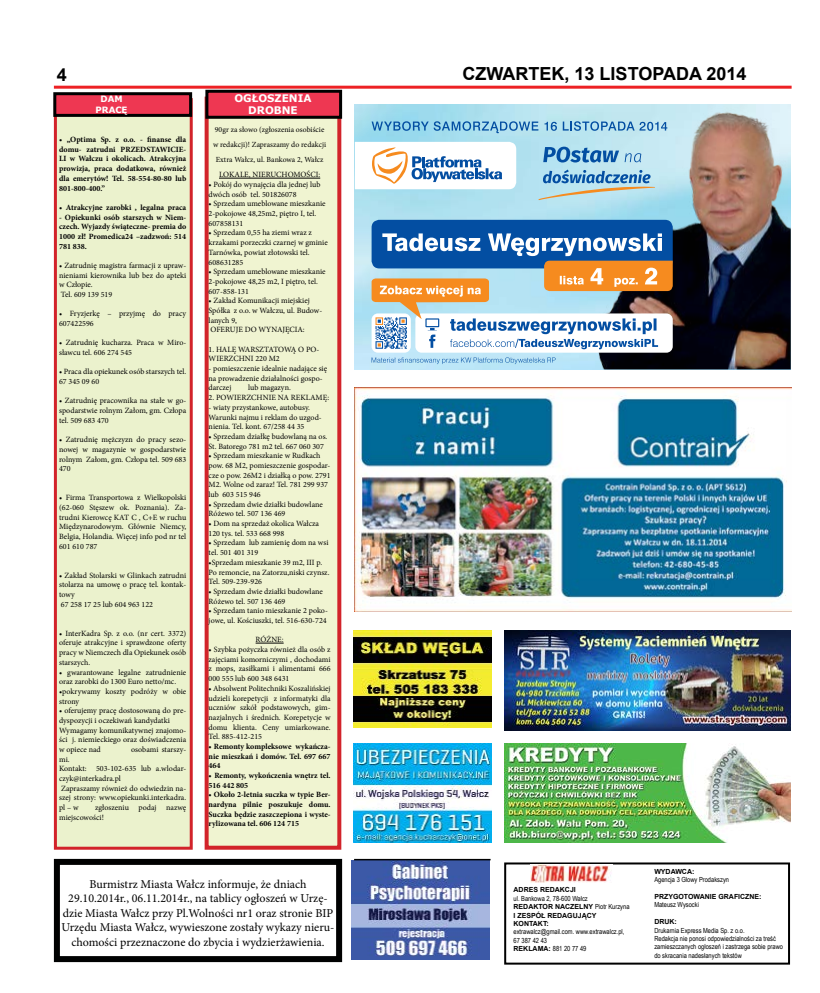
<style>
.page{position:relative;width:820px;height:993px;background:#fff}
.page>*{position:absolute;margin:0;border:0;box-sizing:border-box;transform-origin:0 0}
.t1{font:700 18px "Arial";color:#000}
.t2{font:12px/14.4px "Minion Pro";color:#000;text-align:center}
.t3{font:700 10.4px/12.5px "Verdana";color:#fff;text-align:center}
.t4{font:700 8.6px/10.4px "Verdana";color:#fff;text-align:center}
.t5{font:8px/9.7px "Minion Pro";color:#000}
.t6{font:700 8px/9.7px "Minion Pro";color:#000;text-align:justify}
.t7{font:7.8px/15px "Minion Pro";color:#000;text-align:center}
.t8{font:7px/8.4px "Arial Narrow";color:#000}
.t9{font:700 7px/8.4px "Arial";color:#000}
.s1{font-family:"Arial Narrow";font-weight:400}
.s2{font-family:"Arial";font-weight:700}
</style>
<div class="page">
<hr style="left:54px;top:86px;width:737px;height:3px;background:#ed2124">
<div style="left:54px;top:98px;width:139px;height:751px;background:#ebf2cd;border:3px solid #d2232a"></div>
<div style="left:204px;top:97px;width:137px;height:752px;background:#f0f4d1;border:4px solid #d2232a"></div>
<div style="left:205px;top:90px;width:137px;height:29px;background:#ee3752;border:3px solid #000"></div>
<div style="left:53px;top:92px;width:139px;height:25px;background:#ee3752;border:3px solid #000"></div>
<hr style="left:219px;top:178px;width:101px;height:1px;background:#000">
<svg style="left:255px;top:642px;width:28px;height:1px"></svg>
<img style="left:353px;top:630px;width:138px;height:97px">
<img style="left:351px;top:860px;width:138px;height:98px">
<hr style="left:354px;top:858px;width:136px;height:2px;background:#000">
<img style="left:504px;top:743px;width:286px;height:99px">
<img style="left:504px;top:630px;width:286px;height:99px">
<img style="left:353px;top:743px;width:138px;height:99px">
<div style="left:504px;top:862px;width:285px;height:102px;background:#fff;border:2px solid #000"></div>
<img style="left:530px;top:864px;width:82px;height:18px">
<img style="left:355px;top:104px;width:229px;height:265px">
<img style="left:584px;top:104px;width:206px;height:265px">
<svg style="left:371px;top:121px;width:167px;height:12px;background:#75b3d7"></svg>
<svg style="left:544px;top:122px;width:12px;height:9px"></svg>
<svg style="left:562px;top:121px;width:105px;height:10px"></svg>
<svg style="left:354px;top:142px;width:162px;height:47px"></svg>
<svg style="left:537px;top:147px;width:118px;height:53px;background:#9ac4d9"></svg>
<div style="left:371px;top:220px;width:301px;height:48px;background:#034ea2;border-radius:8px"></div>
<svg style="left:371px;top:357px;width:184px;height:7px"></svg>
<div style="left:371px;top:313px;width:39px;height:39px;background:#fff;border-radius:6px"></div>
<div style="left:415px;top:313px;width:257px;height:39px;background:#fff;border-radius:6px"></div>
<svg style="left:371px;top:233px;width:301px;height:116px"></svg>
<img style="left:354px;top:387px;width:436px;height:224px">
<div style="left:54px;top:858px;width:288px;height:103px;border:6px solid #000101"></div>
<h1 class="t1" style="left:57px;top:63px;width:12px">4</h1>
<p class="t4" style="left:95px;top:94px;width:33px">DAM<br>PRACĘ</p>
<p class="t6" style="left:59px;top:134px;width:129px">• „Optima Sp. z o.o. - finanse dla domu- zatrudni PRZEDSTAWICIE-LI w Wałczu i okolicach. Atrakcyjna prowizja, praca dodatkowa, również dla emerytów! Tel. 58-554-80-80 lub 801-800-400.”</p>
<p class="t6" style="left:59px;top:202px;width:129px">• Atrakcyjne zarobki , legalna praca</p>
<p class="t6" style="left:59px;top:212px;width:129px">- Opiekunki osób starszych w Niem&shy;czech. Wyjazdy świąteczne- premia do 1000 zł! Promedica24 –zadzwoń: 514<br>781 838.</p>
<p class="t5" style="left:59px;top:260px;width:129px">• Zatrudnię magistra farmacji z upraw&shy;nieniami kierownika lub bez do apteki w Człopie.<br>Tel. 609 139 519</p>
<p class="t5" style="left:59px;top:309px;width:129px">• Fryzjerkę – przyjmę do pracy<br>607422596</p>
<p class="t5" style="left:59px;top:338px;width:129px">• Zatrudnię kucharza. Praca w Miro&shy;sławcu tel. 606 274 545</p>
<p class="t5" style="left:59px;top:367px;width:129px">• Praca dla opiekunek osób starszych tel.<br>67 345 09 60</p>
<p class="t5" style="left:59px;top:396px;width:129px;text-align:justify">• Zatrudnię pracownika na stałe w go&shy;spodarstwie rolnym Załom, gm. Człopa tel. 509 683 470</p>
<p class="t5" style="left:59px;top:434px;width:129px;text-align:justify">• Zatrudnię mężczyzn do pracy sezo&shy;nowej w magazynie w gospodarstwie rolnym Załom, gm. Człopa tel. 509 683<br>470</p>
<p class="t5" style="left:59px;top:492px;width:129px;text-align:justify">• Firma Transportowa z Wielkopolski (62-060 Stęszew ok. Poznania). Za&shy;trudni Kierowcę KAT C , C+E w ruchu Międzynarodowym. Głównie Niemcy, Belgia, Holandia. Więcej info pod nr tel 601 610 787</p>
<p class="t5" style="left:59px;top:570px;width:129px">• Zakład Stolarski w Glinkach zatrudni stolarza na umowę o pracę tel. kontak&shy;towy<br>67 258 17 25 lub 604 963 122</p>
<p class="t5" style="left:59px;top:628px;width:129px;text-align:justify">• InterKadra Sp. z o.o. (nr cert. 3372) oferuje atrakcyjne i sprawdzone oferty pracy w Niemczech dla Opiekunek osób starszych.</p>
<p class="t5" style="left:59px;top:667px;width:129px">• gwarantowane legalne zatrudnienie oraz zarobki do 1300 Euro netto/mc.</p>
<p class="t5" style="left:59px;top:686px;width:129px">•pokrywamy koszty podróży w obie strony</p>
<p class="t5" style="left:59px;top:705px;width:129px">• oferujemy pracę dostosowaną do pre&shy;dyspozycji i oczekiwań kandydatki<br>Wymagamy komunikatywnej znajomo&shy;ści j. niemieckiego oraz doświadczenia w opiece nad</p>
<p class="t5" style="left:131px;top:744px;width:57px">osobami starszy-</p>
<p class="t5" style="left:59px;top:754px;width:129px">mi.<br>Kontakt: 503-102-635 lub a.wlodar&shy;czyk@interkadra.pl<br>Zapraszamy również do odwiedzin na&shy;szej strony: www.opiekunki.interkadra. pl – w</p>
<p class="t5" style="left:59px;top:802px;width:129px;text-indent:36px">zgłoszeniu podaj nazwę miejscowości!</p>
<h3 class="t3" style="left:234px;top:91px;width:79px">OGŁOSZENIA<br>DROBNE</h3>
<p class="t7" style="left:213px;top:122px;width:115px">90gr za słowo (zgłoszenia osobiście w redakcji)! Zapraszamy do redakcji<br>Extra Wałcz, ul. Bankowa 2, Wałcz</p>
<p class="t5" style="left:219px;top:170px;width:103px">LOKALE, NIERUCHOMOŚCI:</p>
<p class="t5" style="left:208px;top:179px;width:113px">• Pokój do wynajęcia dla jednej lub dwóch osób tel. 501826078</p>
<p class="t5" style="left:208px;top:199px;width:118px">• Sprzedam umeblowane mieszkanie<br>2-pokojowe 48,25m2, piętro I, tel.<br>607858131</p>
<p class="t5" style="left:208px;top:228px;width:121px">• Sprzedam 0,55 ha ziemi wraz z krzakami porzeczki czarnej w gminie<br>Tarnówka, powiat złotowski tel.<br>608631285</p>
<p class="t5" style="left:208px;top:267px;width:118px">• Sprzedam umeblowane mieszkanie<br>2-pokojowe 48,25 m2, I piętro, tel.<br>607-858-131</p>
<p class="t5" style="left:208px;top:296px;width:115px">• Zakład Komunikacji miejskiej<br>Spółka z o.o. w Wałczu, ul. Budow&shy;lanych 9,<br>OFERUJE DO WYNAJĘCIA:</p>
<p class="t5" style="left:208px;top:344px;width:112px">1. HALĘ WARSZTATOWĄ O PO-<br>WIERZCHNI 220 M2</p>
<p class="t5" style="left:208px;top:363px;width:120px">- pomieszczenie idealnie nadające się na prowadzenie działalności gospo&shy;darczej</p>
<p class="t5" style="left:248px;top:383px;width:44px">lub magazyn.</p>
<p class="t5" style="left:208px;top:392px;width:122px">2. POWIERZCHNIE NA REKLAMĘ:</p>
<p class="t5" style="left:208px;top:402px;width:115px">- wiaty przystankowe, autobusy.<br>Warunki najmu i reklam do uzgod&shy;nienia. Tel. kont. 67/258 44 35</p>
<p class="t5" style="left:208px;top:431px;width:120px">• Sprzedam działkę budowlaną na os.<br>St. Batorego 781 m2 tel. 667 060 307</p>
<p class="t5" style="left:208px;top:451px;width:123px">• Sprzedam mieszkanie w Rudkach pow. 68 M2, pomieszczenie gospodar&shy;cze o pow. 26M2 i działką o pow. 2791<br>M2. Wolne od zaraz! Tel. 781 299 937 lub 603 515 946</p>
<p class="t5" style="left:208px;top:499px;width:116px">• Sprzedam dwie działki budowlane<br>Różewo tel. 507 136 469</p>
<p class="t5" style="left:208px;top:518px;width:112px">• Dom na sprzedaż okolica Wałcza<br>120 tys. tel. 533 668 998</p>
<p class="t5" style="left:208px;top:538px;width:121px">• Sprzedam lub zamienię dom na wsi tel. 501 401 319</p>
<p class="t5" style="left:208px;top:557px;width:122px">•Sprzedam mieszkanie 39 m2, III p.<br>Po remoncie, na Zatorzu,niski czynsz.<br>Tel. 509-239-926</p>
<p class="t5" style="left:208px;top:586px;width:116px">• Sprzedam dwie działki budowlane<br>Różewo tel. 507 136 469</p>
<p class="t5" style="left:208px;top:605px;width:121px">• Sprzedam tanio mieszkanie 2 poko&shy;jowe, ul. Kościuszki, tel. 516-630-724</p>
<p class="t5" style="left:255px;top:634px;width:30px">RÓŻNE:</p>
<p class="t5" style="left:208px;top:644px;width:123px;text-align:justify">• Szybka pożyczka również dla osób z zajęciami komorniczymi , dochodami z mops, zasiłkami i alimentami 666<br>000 555 lub 600 348 6431</p>
<p class="t5" style="left:208px;top:683px;width:123px;text-align:justify">• Absolwent Politechniki Koszalińskiej udzieli korepetycji z informatyki dla uczniów szkół podstawowych, gim&shy;nazjalnych i średnich. Korepetycje w domu klienta. Ceny umiarkowane.<br>Tel. 885-412-215</p>
<p class="t6" style="left:208px;top:741px;width:123px">• Remonty kompleksowe wykańcza&shy;nie mieszkań i domów. Tel. 697 667<br>464</p>
<p class="t6" style="left:208px;top:770px;width:123px">• Remonty, wykończenia wnętrz tel.<br>516 442 805</p>
<p class="t6" style="left:208px;top:789px;width:123px">• Około 2-letnia suczka w typie Ber&shy;nardyna pilnie poszukuje domu.<br>Suczka będzie zaszczepiona i wyste&shy;rylizowana tel. 606 124 715</p>
<p class="t2" style="left:61px;top:876px;width:274px">Burmistrz Miasta Wałcz informuje, że dniach 29.10.2014r., 06.11.2014r., na tablicy ogłoszeń w Urzę&shy;dzie Miasta Wałcz przy Pl.Wolności nr1 oraz stronie BIP Urzędu Miasta Wałcz, wywieszone zostały wykazy nieru&shy;chomości przeznaczone do zbycia i wydzierżawienia.</p>
<h1 class="t1" style="left:462px;top:62px;width:285px">CZWARTEK, 13 LISTOPADA 2014</h1>
<p class="t9" style="left:513px;top:885px;width:64px">ADRES REDAKCJI</p>
<p class="t8" style="left:513px;top:893px;width:76px">ul. Bankowa 2, 78-600 Wałcz</p>
<p class="t9" style="left:513px;top:902px;width:117px">REDAKTOR NACZELNY <span class="s1">Piotr Kurzyna<br></span>I ZESPÓŁ REDAGUJĄCY<br>KONTAKT:</p>
<p class="t8" style="left:513px;top:927px;width:112px">extrawalcz@gmail.com. www.extrawalcz.pl,<br>67 387 42 43<br><span class="s2">REKLAMA:</span> 881 20 77 49</p>
<p class="t9" style="left:654px;top:866px;width:42px">WYDAWCA:</p>
<p class="t8" style="left:654px;top:874px;width:76px">Agencja 3 Głowy Prodakszyn</p>
<p class="t9" style="left:654px;top:892px;width:109px">PRZYGOTOWANIE GRAFICZNE:</p>
<p class="t8" style="left:654px;top:900px;width:46px">Mateusz Wysocki</p>
<p class="t9" style="left:654px;top:917px;width:24px">DRUK:</p>
<p class="t8" style="left:654px;top:925px;width:130px">Drukarnia Express Media Sp. z o.o.<br>Redakcja nie ponosi odpowiedzialności za treść zamieszczanych ogłoszeń i zastrzega sobie prawo do skracania nadesłanych tekstów</p>
</div>
